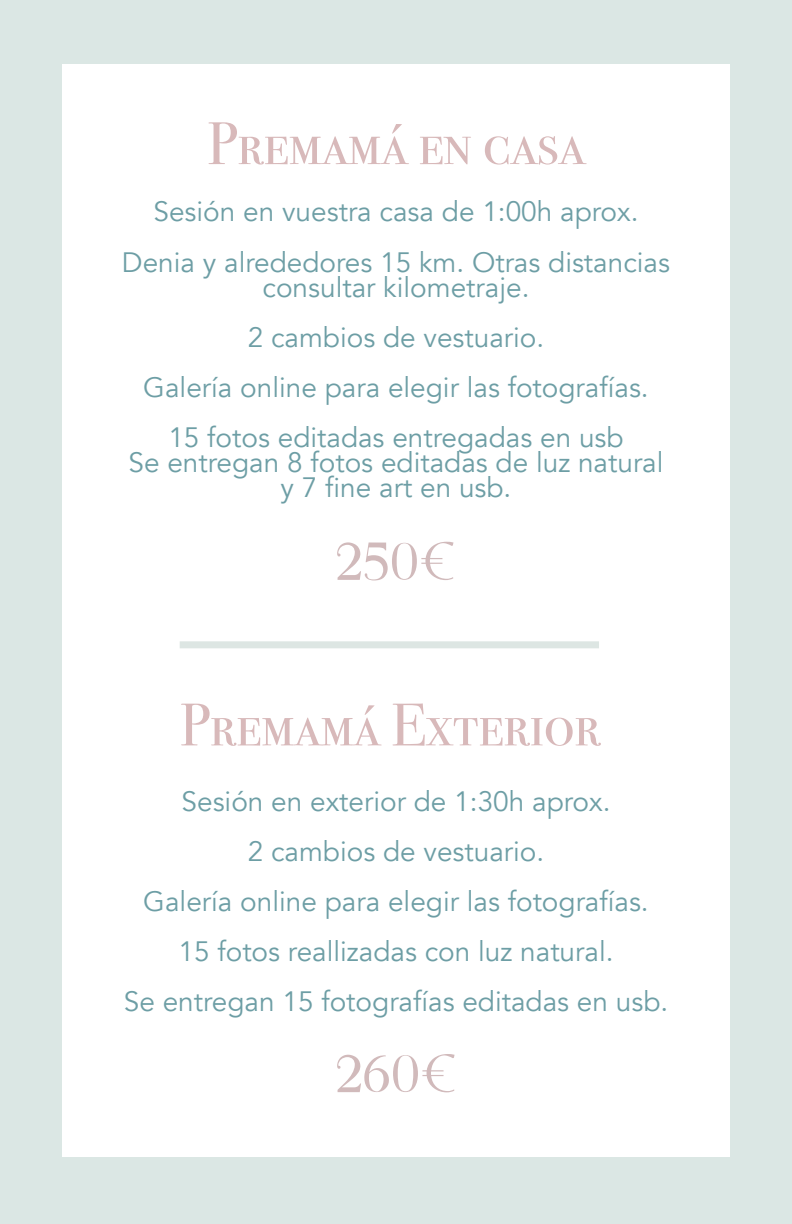
<style>
.page{position:relative;width:792px;height:1224px;background:#dbe7e4}
.page>*{position:absolute;margin:0;border:0;box-sizing:border-box;transform-origin:0 0}
.t1{font:60px "Bodoni Svty Two SCITCTT";color:#d8b9ba}
.t2{font:60px "Poluxxie";letter-spacing:-.02em;color:#d1babb}
.t3{font:28px/50px "Avenir";color:#6d9ea5;text-align:center}
</style>
<div class="page">
<div style="left:62px;top:64px;width:668px;height:1093px;background:#fff"></div>
<div style="left:180px;top:641px;width:419px;height:7px;background:#dde6e3"></div>
<h1 class="t1" style="left:207px;top:108px;width:379px">Premamá en casa</h1>
<p class="t3" style="left:122px;top:187px;width:550px">Sesión en vuestra casa de 1:00h aprox.<br>Denia y alrededores 15 km. Otras distancias</p>
<p class="t3" style="left:143px;top:262px;width:507px">consultar kilometraje.<br>2 cambios de vestuario.<br>Galería online para elegir las fotografías.<br>15 fotos editadas entregadas en usb</p>
<p class="t3" style="left:128px;top:450px;width:537px;line-height:25px">Se entregan 8 fotos editadas de luz natural y 7 fine art en usb.</p>
<h1 class="t2" style="left:335px;top:532px;width:122px">250€</h1>
<h1 class="t1" style="left:180px;top:689px;width:422px">Premamá Exterior</h1>
<p class="t3" style="left:124px;top:777px;width:546px">Sesión en exterior de 1:30h aprox.<br>2 cambios de vestuario.<br>Galería online para elegir las fotografías.<br>15 fotos reallizadas con luz natural.<br>Se entregan 15 fotografías editadas en usb.</p>
<h1 class="t2" style="left:335px;top:1044px;width:123px">260€</h1>
</div>
